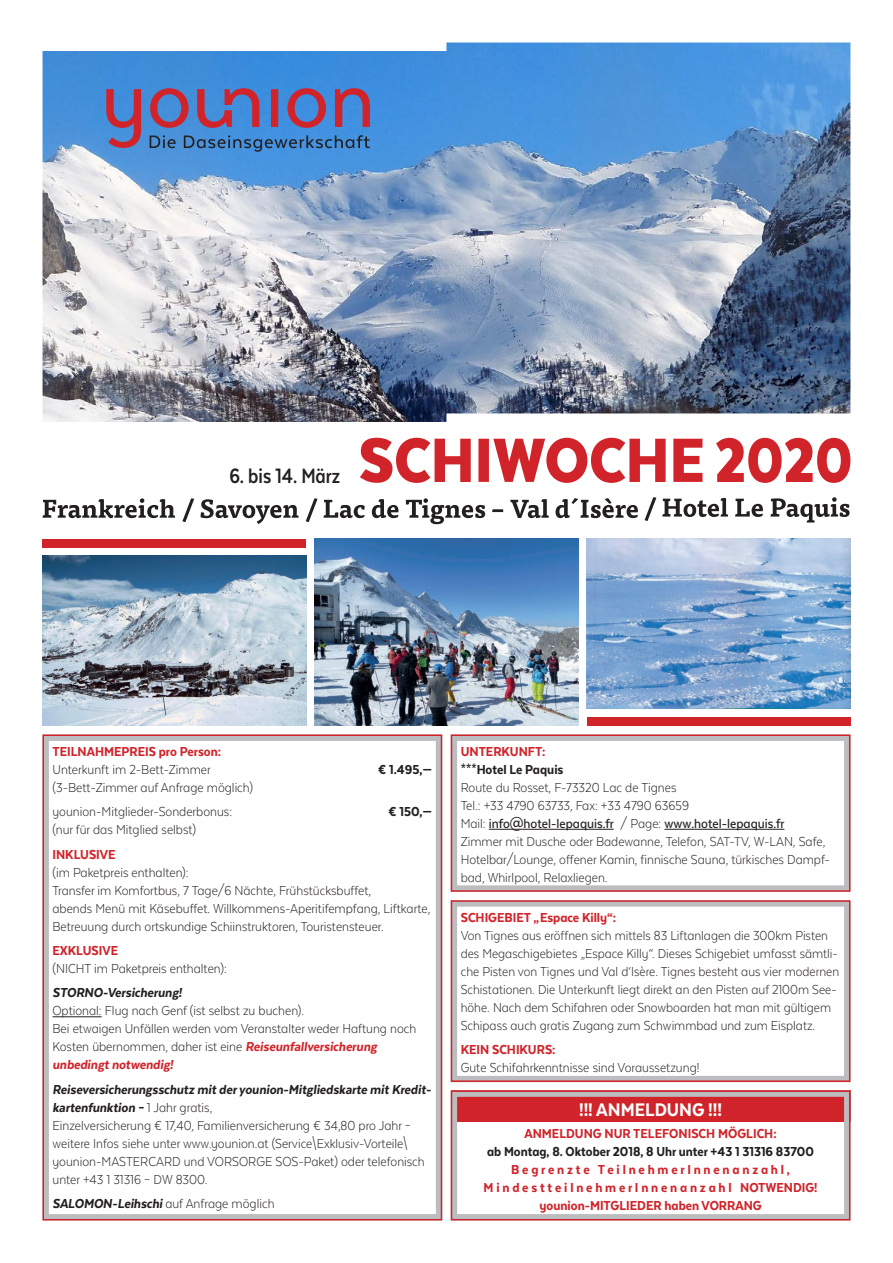
<style>
.page{position:relative;width:893px;height:1263px;background:#fff}
.page>*{position:absolute;margin:0;border:0;box-sizing:border-box;transform-origin:0 0}
.t1{font:700 24px "Texta Narrow Alt";color:#231f20;scale:.9 1}
.t2{font:800 21px "Texta Narrow Alt";color:#fff}
.t3{font:300 15px/18px "Texta Narrow Alt";color:#231f20}
.t4{font:800 15px/18px "Texta Narrow Alt";color:#d1232a;text-align:center}
.t5{font:800 15px/18px "Texta Narrow Alt";color:#231f20;text-align:center}
.s1{font-weight:800;color:#d1232a}
.s2{font-weight:800;font-style:italic}
.s3{font-weight:800;font-style:italic;color:#d1232a}
.s4{font-weight:800}
.s5{font-weight:500}
.s6{color:#d1232a}
</style>
<div class="page">
<img style="left:43px;top:43px;width:807px;height:379px">
<svg style="left:360px;top:438px;width:342px;height:45px"></svg>
<img style="left:587px;top:539px;width:263px;height:170px">
<img style="left:43px;top:556px;width:263px;height:170px">
<img style="left:315px;top:539px;width:263px;height:187px">
<div style="left:43px;top:734px;width:399px;height:486px;border:6px solid #bcbdc0"></div>
<hr style="left:53px;top:1016px;width:49px;height:1px;background:#231f20">
<div style="left:43px;top:734px;width:399px;height:486px;border:2px solid #d1232a"></div>
<div style="left:451px;top:734px;width:399px;height:158px;border:6px solid #bcbdc0"></div>
<hr style="left:489px;top:829px;width:125px;height:1px;background:#231f20">
<hr style="left:664px;top:829px;width:120px;height:1px;background:#231f20">
<div style="left:451px;top:734px;width:399px;height:158px;border:2px solid #d1232a"></div>
<div style="left:43px;top:539px;width:263px;height:8px;background:#d1232a"></div>
<div style="left:587px;top:717px;width:263px;height:9px;background:#d1232a"></div>
<div style="left:451px;top:900px;width:399px;height:182px;border:6px solid #bcbdc0"></div>
<div style="left:451px;top:900px;width:399px;height:182px;border:2px solid #d1232a"></div>
<div style="left:451px;top:1090px;width:399px;height:32px;background:#d1232a"></div>
<div style="left:451px;top:1090px;width:399px;height:130px;border:6px solid #bcbdc0"></div>
<div style="left:451px;top:1090px;width:399px;height:130px;border:2px solid #d1232a"></div>
<svg style="left:43px;top:498px;width:595px;height:26px"></svg>
<svg style="left:645px;top:497px;width:205px;height:25px"></svg>
<svg style="left:106px;top:88px;width:264px;height:64px;background:#6370a8"></svg>
<svg style="left:716px;top:438px;width:134px;height:45px"></svg>
<p class="t1" style="left:229px;top:463px;width:125px">6. bis 14. März</p>
<p class="t3" style="left:53px;top:742px;width:170px"><span class="s1">TEILNAHMEPREIS pro Person:<br></span>Unterkunft im 2-Bett-Zimmer</p>
<p class="t5" style="left:378px;top:760px;width:55px">€ 1.495,—</p>
<p class="t3" style="left:53px;top:778px;width:202px">(3-Bett-Zimmer auf Anfrage möglich)</p>
<p class="t3" style="left:53px;top:802px;width:181px">younion-Mitglieder-Sonderbonus:</p>
<p class="t5" style="left:389px;top:802px;width:45px">€ 150,—</p>
<p class="t3" style="left:53px;top:820px;width:145px">(nur für das Mitglied selbst)</p>
<p class="t3" style="left:53px;top:845px;width:379px"><span class="s1">INKLUSIVE<br></span>(im Paketpreis enthalten):<br>Transfer im Komfortbus, 7 Tage/6 Nächte, Frühstücksbuffet,<br>abends Menü mit Käsebuffet. Willkommens-Aperitifempfang, Liftkarte, Betreuung durch ortskundige Schiinstruktoren, Touristensteuer.</p>
<p class="t3" style="left:53px;top:941px;width:176px"><span class="s1">EXKLUSIVE<br></span>(NICHT im Paketpreis enthalten):</p>
<p class="t3" style="left:53px;top:983px;width:365px"><span class="s2">STORNO-Versicherung!<br></span>Optional: Flug nach Genf (ist selbst zu buchen).<br>Bei etwaigen Unfällen werden vom Veranstalter weder Haftung noch Kosten übernommen, daher ist eine <span class="s3">Reiseunfallversicherung unbedingt notwendig!</span></p>
<p class="t3" style="left:53px;top:1080px;width:380px"><span class="s2">Reiseversicherungsschutz mit der younion-Mitgliedskarte mit Kredit&shy;kartenfunktion –</span> 1 Jahr gratis,<br>Einzelversicherung € 17,40, Familienversicherung € 34,80 pro Jahr – weitere Infos siehe unter www.younion.at (Service\Exklusiv-Vorteile\ younion-MASTERCARD und VORSORGE SOS-Paket) oder telefonisch unter +43 1 31316 – DW 8300.</p>
<p class="t3" style="left:53px;top:1194px;width:224px"><span class="s2">SALOMON-Leihschi</span> auf Anfrage möglich</p>
<p class="t4" style="left:461px;top:742px;width:86px">UNTERKUNFT:</p>
<p class="t3" style="left:461px;top:760px;width:325px"><span class="s4">***Hotel Le Paquis<br></span>Route du Rosset, F-73320 Lac de Tignes<br>Tel.: +33 4790 63733, Fax: +33 4790 63659<br>Mail: <span class="s5">info@hotel-lepaquis.fr</span> / Page: <span class="s5">www.hotel-lepaquis.fr</span></p>
<p class="t3" style="left:461px;top:832px;width:371px">Zimmer mit Dusche oder Badewanne, Telefon, SAT-TV, W-LAN, Safe,<br>Hotelbar/Lounge, offener Kamin, finnische Sauna, türkisches Dampf&shy;bad, Whirlpool, Relaxliegen.</p>
<p class="t3" style="left:461px;top:908px;width:380px"><span class="s1">SCHIGEBIET „Espace Killy“:<br></span>Von Tignes aus eröffnen sich mittels 83 Liftanlagen die 300km Pisten des Megaschigebietes „Espace Killy“. Dieses Schigebiet umfasst sämtli&shy;che Pisten von Tignes und Val d‘Isère. Tignes besteht aus vier modernen Schistationen. Die Unterkunft liegt direkt an den Pisten auf 2100m See&shy;höhe. Nach dem Schifahren oder Snowboarden hat man mit gültigem Schipass auch gratis Zugang zum Schwimmbad und zum Eisplatz.</p>
<p class="t3" style="left:461px;top:1040px;width:240px"><span class="s1">KEIN SCHIKURS:<br></span>Gute Schifahrkenntnisse sind Voraussetzung!</p>
<p class="t2" style="left:579px;top:1099px;width:144px">!!! ANMELDUNG !!!</p>
<p class="t5" style="left:487px;top:1125px;width:328px"><span class="s6">ANMELDUNG NUR TELEFONISCH MÖGLICH:<br></span>ab Montag, 8. Oktober 2018, 8 Uhr unter +43 1 31316 83700</p>
<p class="t4" style="left:484px;top:1161px;width:335px">B e g r e n z t e T e i l n e h m e r I n n e n a n z a h l ,<br>M i n d e s t t e i l n e h m e r I n n e n a n z a h l NOTWENDIG! younion-MITGLIEDER haben VORRANG</p>
</div>
